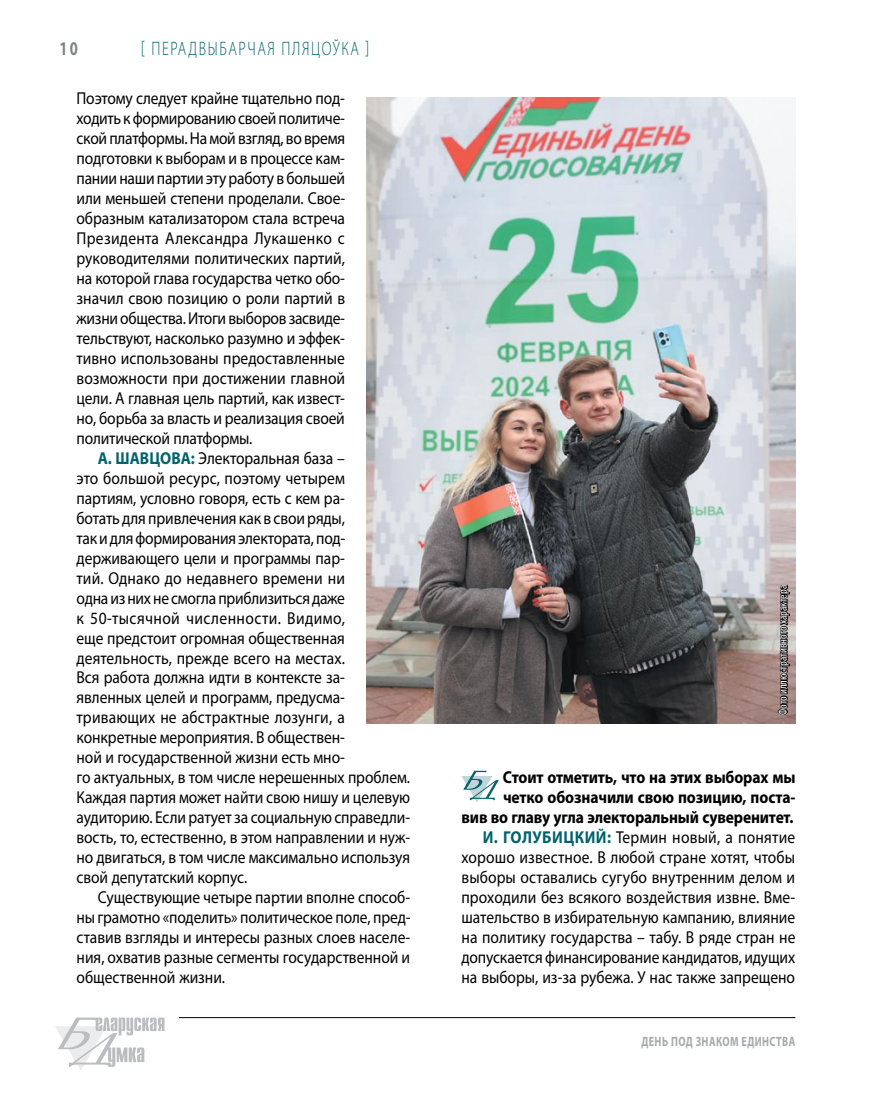
<style>
.page{position:relative;width:872px;height:1106px;background:#fff}
.page>*{position:absolute;margin:0;border:0;box-sizing:border-box;transform-origin:0 0}
.t1{font:300 19.5px "Myriad Pro";letter-spacing:.11em;color:#00636d;scale:.75 1}
.t2{font:700 19.5px "Myriad Pro";color:#808285;scale:.75 1}
.t3{font:17.25px/20px "Myriad Pro";letter-spacing:-.005em;color:#000;text-align:justify;scale:.9 1}
.t4{font:700 13.5px "Myriad Pro";letter-spacing:.045em;color:#a7a9ac;scale:.75 1}
.t5{font:condensed 12px "Myriad Pro";color:#fff}
.s1{font-weight:700;color:#00636d}
.s2{font-weight:700}
</style>
<div class="page">
<hr style="left:179px;top:1017px;width:616px;height:1px;background:#000">
<svg style="left:55px;top:1017px;width:109px;height:53px"></svg>
<svg style="left:461px;top:770px;width:38px;height:32px"></svg>
<img style="left:366px;top:97px;width:429px;height:626px">
<svg style="left:777px;top:584px;width:13px;height:131px;background:#574d4b"></svg>
<p class="t1" style="left:141px;top:38px;width:306px">[ Перадвыбарчая пляцоўка ]</p>
<p class="t3" style="left:77px;top:88px;width:300px">Поэтому следует крайне тщательно под&shy;ходить к формированию своей политиче&shy;ской платформы. На мой взгляд, во время подготовки к выборам и в процессе кам&shy;пании наши партии эту работу в большей или меньшей степени проделали. Свое&shy;образным катализатором стала встреча Президента Александра Лукашенко с руководителями политических партий, на которой глава государства четко обо&shy;значил свою позицию о роли партий в жизни общества. Итоги выборов засвиде&shy;тельствуют, насколько разумно и эффек&shy;тивно использованы предоставленные возможности при достижении главной цели. А главная цель партий, как извест&shy;но, борьба за власть и реализация своей политической платформы.</p>
<p class="t3" style="left:77px;top:448px;width:372px;text-align:left;text-indent:21px"><span class="s1">А. Шав цова:</span> Электоральная база –<br>это большой ресурс, поэтому четырем<br>партиям, условно говоря, есть с кем ра-<br>ботать для привлечения как в свои ряды,<br>так и для формирования электората, под&shy;держивающего цели и программы пар-<br>тий. Однако до недавнего времени ни<br>одна из них не смогла приблизиться даже<br>к 50-тысячной численности. Видимо,<br>еще предстоит огромная общественная деятельность, прежде всего на местах.<br>Вся работа должна идти в контексте за&shy;явленных целей и программ, предусма&shy;тривающих не абстрактные лозунги, а конкретные мероприятия. В обществен-<br>ной и государственной жизни есть мно-<br>го актуальных, в том числе нерешенных проблем.<br>Каждая партия может найти свою нишу и целевую аудиторию. Если ратует за социальную справедли&shy;вость, то, естественно, в этом направлении и нуж&shy;но двигаться, в том числе максимально используя свой депутатский корпус.</p>
<p class="t3" style="left:77px;top:887px;width:373px;text-indent:21px">Существующие четыре партии вполне способ&shy;ны грамотно «поделить» политическое поле, пред&shy;ставив взгляды и интересы разных слоев населе&shy;ния, охватив разные сегменты государственной и общественной жизни.</p>
<p class="t2" style="left:60px;top:36px;width:26px">10</p>
<p class="t5" style="left:775px;top:714px;width:131px;rotate:-90deg">Фото иллюстративного характера</p>
<p class="t3" style="left:461px;top:767px;width:373px;text-align:right"><span class="s2">Стоит отметить, что на этих выборах мы четко обозначили свою позицию, поста-<br>вив во главу угла электоральный суверенитет.<br></span><span class="s1">И. Голубицкий:</span> Термин новый, а понятие хорошо известное. В любой стране хотят, чтобы выборы оставались сугубо внутренним делом и проходили без всякого воздействия извне. Вме&shy;шательство в избирательную кампанию, влияние на политику государства – табу. В ряде стран не допускается финансирование кандидатов, идущих на выборы, из-за рубежа. У нас также запрещено</p>
<p class="t4" style="left:641px;top:1032px;width:152px">День под знаком единс</p>
<p class="t4" style="left:776px;top:1032px;width:18px">тва</p>
</div>
